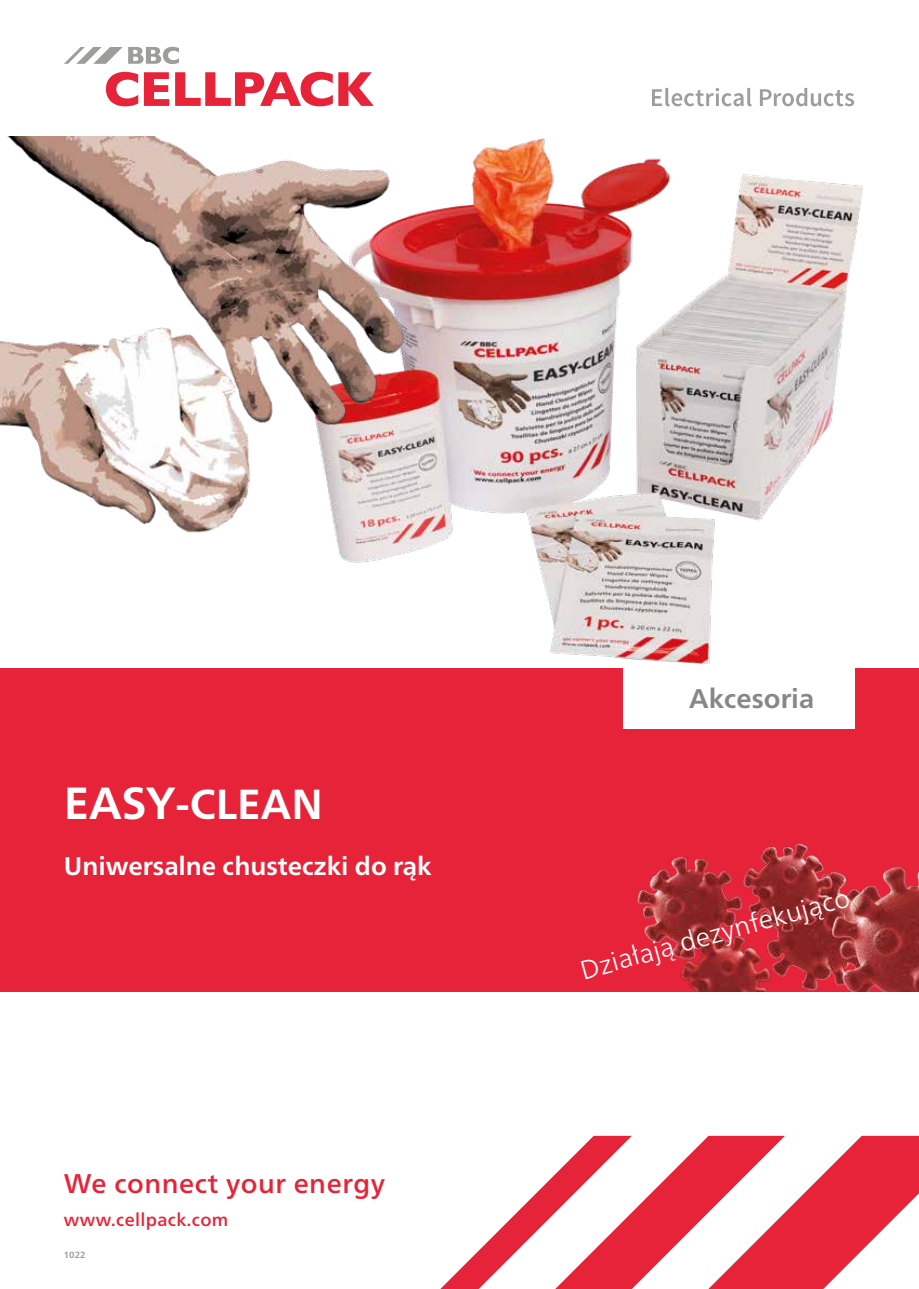
<style>
.page{position:relative;width:919px;height:1289px;background:#fff}
.page>*{position:absolute;margin:0;border:0;box-sizing:border-box;transform-origin:0 0}
.t1{font:700 42px "Frutiger Neue LTW1 G";color:#fff}
.t2{font:500 27px "Frutiger Neue LTW1 G";letter-spacing:.02em;color:#e62338}
.t3{font:700 27px "Frutiger Neue LTW1 G";color:#878787}
.t4{font:300 26.7px "Frutiger Neue LTW1 G";color:#fff}
.t5{font:700 25.5px "Frutiger Neue LTW1 G";color:#fff}
.t6{font:500 18px "Frutiger Neue LTW1 G";letter-spacing:.02em;color:#e62338}
.t7{font:700 9px "Frutiger Neue LTW1 G";color:#9d9d9c}
.s1{font-size:45px}
</style>
<div class="page">
<svg style="left:106px;top:72px;width:32px;height:34px"></svg>
<svg style="left:144px;top:72px;width:25px;height:34px"></svg>
<svg style="left:175px;top:72px;width:199px;height:34px"></svg>
<svg style="left:64px;top:47px;width:115px;height:17px"></svg>
<svg style="left:652px;top:88px;width:99px;height:18px"></svg>
<svg style="left:760px;top:88px;width:94px;height:18px"></svg>
<div style="left:0;top:668px;width:918px;height:323px;background:#e62338"></div>
<svg style="left:441px;top:1135px;width:477px;height:153px"></svg>
<div style="left:623px;top:666px;width:232px;height:62px;background:#fff"></div>
<img style="left:637px;top:843px;width:281px;height:148px">
<img style="left:339px;top:138px;width:523px;height:525px">
<img style="left:0;top:136px;width:448px;height:417px">
<h1 class="t1" style="left:64px;top:773px;width:260px"><span class="s1">EASY</span>-CLEAN</h1>
<p class="t5" style="left:64px;top:847px;width:369px">Uniwersalne chusteczki do rąk</p>
<p class="t2" style="left:64px;top:1163px;width:323px">We connect your energy</p>
<p class="t6" style="left:64px;top:1205px;width:166px">www.cellpack.com</p>
<p class="t7" style="left:64px;top:1248px;width:23px">1022</p>
<p class="t3" style="left:689px;top:679px;width:126px">Akcesoria</p>
<p class="t4" style="left:576px;top:953px;width:279px;rotate:-16deg">Działają dezynfekująco</p>
</div>
